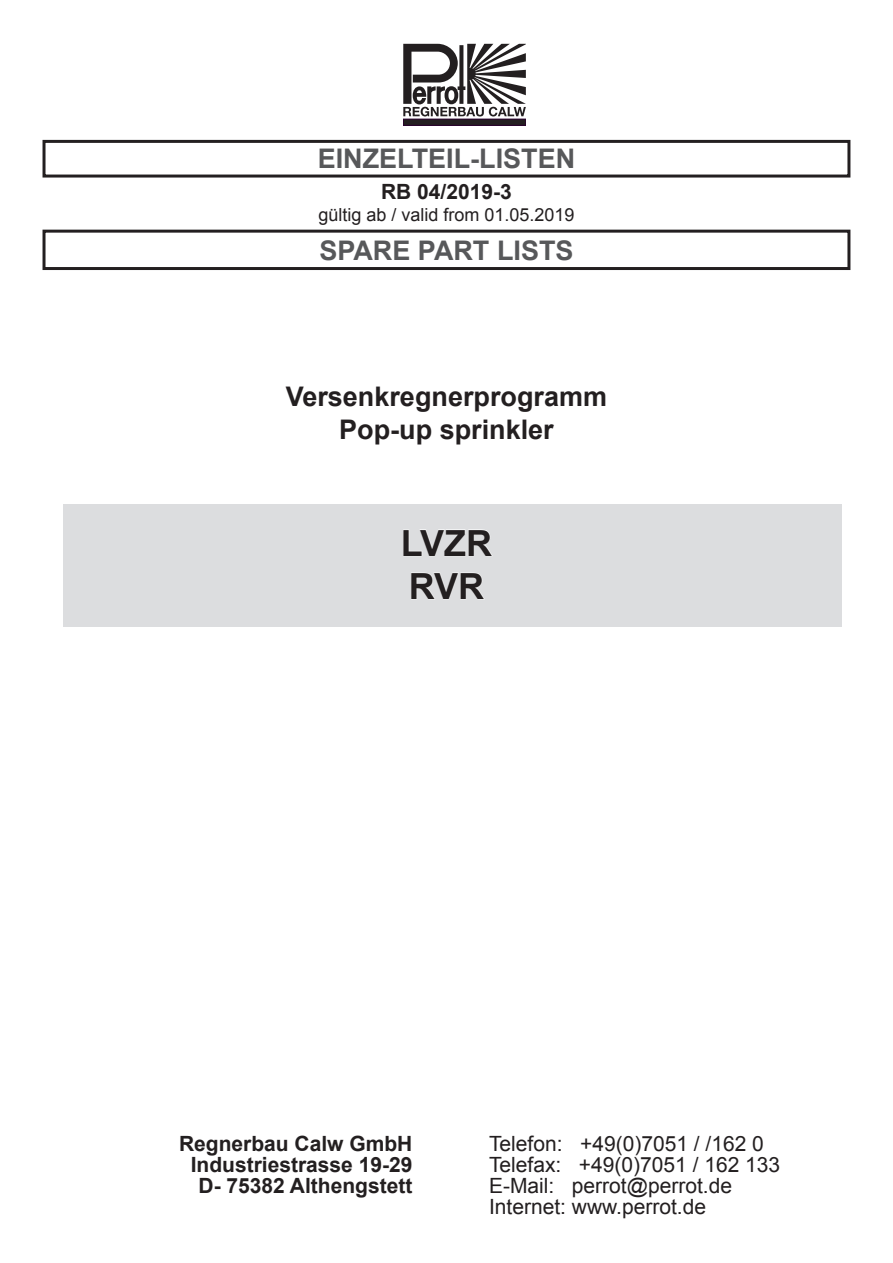
<style>
.page{position:relative;width:893px;height:1263px;background:#fff}
.page>*{position:absolute;margin:0;border:0;box-sizing:border-box;transform-origin:0 0}
.t1{font:700 36px/43.2px "Arial";color:#231f20}
.t2{font:700 27px/33px "Arial";color:#231f20;text-align:center}
.t3{font:700 27px "Arial";color:#57585a}
.t4{font:21px/21px "Arial";color:#231f20}
.t5{font:700 21px/21.3px "Arial";color:#231f20;text-align:right}
.t6{font:18px "Arial";color:#231f20}
</style>
<div class="page">
<div style="left:64px;top:504px;width:778px;height:122px;background:#dcdddf"></div>
<div style="left:403px;top:119px;width:123px;height:6px;background:#231f20"></div>
<div style="left:403px;top:119px;width:123px;height:6px;border:1px solid #2a002e"></div>
<svg style="left:403px;top:44px;width:123px;height:72px"></svg>
<div style="left:43px;top:140px;width:807px;height:38px;border:3px solid #231f20"></div>
<div style="left:43px;top:230px;width:807px;height:40px;border:3px solid #231f20"></div>
<svg style="left:403px;top:529px;width:90px;height:27px"></svg>
<svg style="left:411px;top:572px;width:74px;height:28px"></svg>
<p class="t3" style="left:318px;top:141px;width:259px">EINZELTEIL-LISTEN</p>
<p class="t5" style="left:381px;top:182px;width:132px">RB 04/2019-3</p>
<p class="t6" style="left:318px;top:203px;width:258px">gültig ab / valid from 01.05.2019</p>
<p class="t3" style="left:319px;top:232px;width:256px">SPARE PART LISTS</p>
<p class="t2" style="left:286px;top:380px;width:323px">Versenkregnerprogramm<br>Pop-up sprinkler</p>
<h1 class="t1" style="left:401px;top:522px;width:93px">LVZR<br>RVR</h1>
<p class="t5" style="left:179px;top:1133px;width:235px">Regnerbau Calw GmbH<br>Industriestrasse 19-29<br>D- 75382 Althengstett</p>
<p class="t4" style="left:489px;top:1133px;width:293px">Telefon: +49(0)7051 / /162 0<br>Telefax: +49(0)7051 / 162 133<br>E-Mail: perrot@perrot.de<br>Internet: www.perrot.de</p>
</div>
